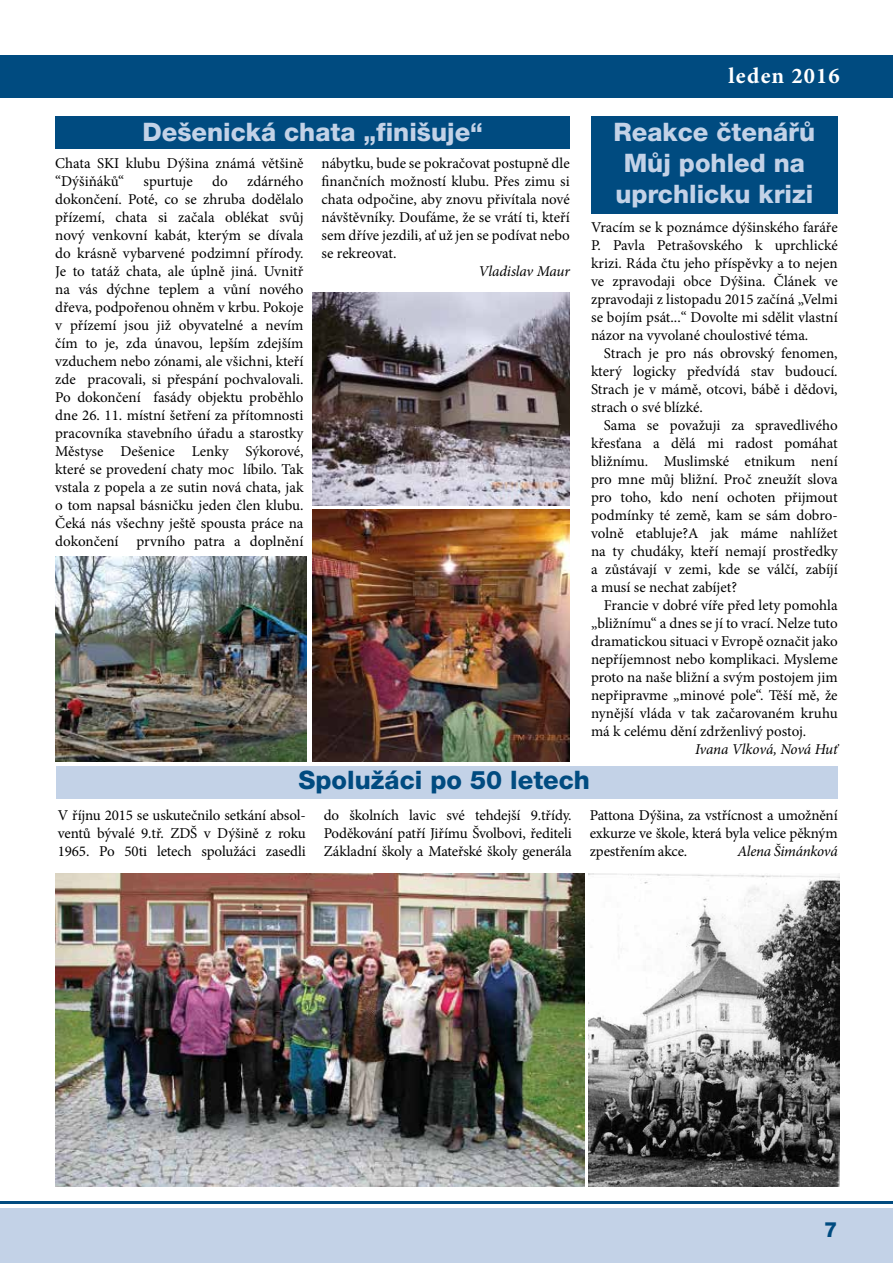
<style>
.page{position:relative;width:893px;height:1263px;background:#fff}
.page>*{position:absolute;margin:0;border:0;box-sizing:border-box;transform-origin:0 0}
.t1{font:800 25.5px/30.6px "Helvetica Neue CE";color:#c3d2e7;text-align:center}
.t2{font:800 25.5px "Helvetica Neue CE";color:#004b80}
.t3{font:700 22.5px "Minion Pro";letter-spacing:.05em;color:#fff}
.t4{font:800 21px "Helvetica Neue CE";color:#004b80}
.t5{font:15px/18px "Minion Pro";letter-spacing:-.005em;color:#000;text-align:justify}
.t6{font:italic 15px "Minion Pro";letter-spacing:-.015em;color:#000}
</style>
<div class="page">
<div style="left:0;top:1208px;width:893px;height:55px;background:#c3d2e7"></div>
<div style="left:0;top:55px;width:893px;height:43px;background:#004b80"></div>
<hr style="left:0;top:1201px;width:893px;height:2px;background:#004b80">
<div style="left:56px;top:116px;width:514px;height:32px;background:#004b80"></div>
<img style="left:55px;top:556px;width:251px;height:205px">
<img style="left:313px;top:292px;width:257px;height:213px">
<img style="left:313px;top:510px;width:257px;height:251px">
<div style="left:56px;top:766px;width:782px;height:33px;background:#c3d2e7"></div>
<div style="left:591px;top:116px;width:247px;height:98px;background:#004b80"></div>
<img style="left:589px;top:873px;width:251px;height:313px">
<img style="left:56px;top:873px;width:528px;height:313px">
<h1 class="t1" style="left:142px;top:117px;width:342px">Dešenická chata „finišuje“</h1>
<p class="t5" style="left:55px;top:154px;width:250px">Chata SKI klubu Dýšina známá většině “Dýšiňáků“</p>
<p class="t5" style="left:322px;top:154px;width:250px">nábytku, bude se pokračovat postupně dle finančních možností klubu. Přes zimu si chata odpočine, aby znovu přivítala nové návštěvníky. Doufáme, že se vrátí ti, kteří sem dříve jezdili, ať už jen se podívat nebo se rekreovat.</p>
<p class="t6" style="left:479px;top:261px;width:93px">Vladislav Maur</p>
<p class="t5" style="left:55px;top:172px;width:250px;text-indent:192px">zdárného dokončení. Poté, co se zhruba dodělalo přízemí, chata si začala oblékat svůj nový venkovní kabát, kterým se dívala do krásně vybarvené podzimní přírody.<br>Je to tatáž chata, ale úplně jiná. Uvnitř na vás dýchne teplem a vůní nového dřeva, podpořenou ohněm v krbu. Pokoje v přízemí jsou již obyvatelné a nevím čím to je, zda únavou, lepším zdejším vzduchem nebo zónami, ale všichni, kteří zde pracovali, si přespání pochvalovali.<br>Po dokončení fasády objektu proběhlo dne 26. 11. místní šetření za přítomnosti pracovníka stavebního úřadu a starostky Městyse Dešenice Lenky Sýkorové, které se provedení chaty moc líbilo. Tak vstala z popela a ze sutin nová chata, jak o tom napsal básničku jeden člen klubu.<br>Čeká nás všechny ještě spousta práce na dokončení prvního patra a doplnění</p>
<p class="t5" style="left:144px;top:172px;width:51px">spurtuje</p>
<p class="t5" style="left:212px;top:172px;width:17px">do</p>
<h2 class="t3" style="left:728px;top:60px;width:113px">leden 2016</h2>
<h1 class="t1" style="left:613px;top:118px;width:203px">Reakce čtenářů<br>Můj pohled na uprchlicku krizi</h1>
<p class="t5" style="left:591px;top:218px;width:248px">Vracím se k poznámce dýšinského faráře P. Pavla Petrašovského k uprchlické krizi. Ráda čtu jeho příspěvky a to nejen ve zpravodaji obce Dýšina. Článek ve zpravodaji z listopadu 2015 začíná „Velmi se bojím psát...“ Dovolte mi sdělit vlastní názor na vyvolané choulostivé téma.</p>
<p class="t5" style="left:591px;top:344px;width:248px;text-indent:13px">Strach je pro nás obrovský fenomen, který logicky předvídá stav budoucí.<br>Strach je v mámě, otcovi, bábě i dědovi, strach o své blízké.</p>
<p class="t5" style="left:591px;top:416px;width:248px;text-indent:13px">Sama se považuji za spravedlivého křesťana a dělá mi radost pomáhat bližnímu. Muslimské etnikum není pro mne můj bližní. Proč zneužít slova pro toho, kdo není ochoten přijmout podmínky té země, kam se sám dobro&shy;volně etabluje?A jak máme nahlížet na ty chudáky, kteří nemají prostředky a zůstávají v zemi, kde se válčí, zabíjí a musí se nechat zabíjet?</p>
<p class="t5" style="left:591px;top:596px;width:248px;text-indent:13px">Francie v dobré víře před lety pomohla „bližnímu“ a dnes se jí to vrací. Nelze tuto dramatickou situaci v Evropě označit jako nepříjemnost nebo komplikaci. Mysleme proto na naše bližní a svým postojem jim nepřipravme „minové pole“. Těší mě, že nynější vláda v tak začarovaném kruhu má k celému dění zdrženlivý postoj.</p>
<p class="t6" style="left:695px;top:739px;width:144px">Ivana Vlková, Nová Huť</p>
<h1 class="t2" style="left:299px;top:766px;width:293px">Spolužáci po 50 letech</h1>
<p class="t5" style="left:58px;top:806px;width:249px">V říjnu 2015 se uskutečnilo setkání absol&shy;ventů bývalé 9.tř. ZDŠ v Dýšině z roku 1965. Po 50ti letech spolužáci zasedli</p>
<p class="t5" style="left:324px;top:806px;width:249px">do školních lavic své tehdejší 9.třídy.<br>Poděkování patří Jiřímu Švolbovi, řediteli Základní školy a Mateřské školy generála</p>
<p class="t5" style="left:590px;top:806px;width:249px">Pattona Dýšina, za vstřícnost a umožnění exkurze ve škole, která byla velice pěkným zpestřením akce.</p>
<p class="t6" style="left:737px;top:841px;width:102px">Alena Šimánková</p>
<h3 class="t4" style="left:824px;top:1219px;width:15px">7</h3>
</div>
